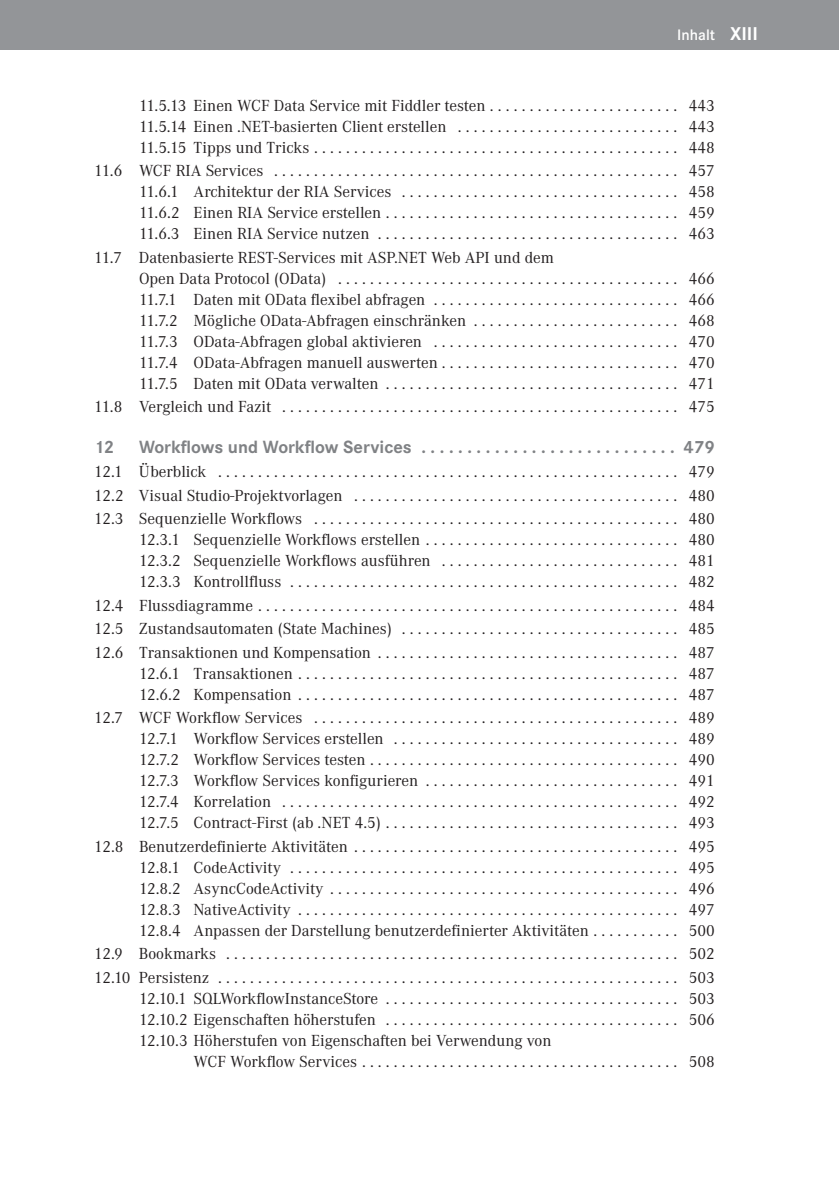
<style>
.page{position:relative;width:839px;height:1191px;background:#fff}
.page>*{position:absolute;margin:0;border:0;box-sizing:border-box;transform-origin:0 0}
.t1{font:700 18.38px "Corporate S Pro";color:#808285}
.t2{font:16.62px/21px "Corporate A Pro";color:#231f20;text-align:justify}
.t3{font:600 15.75px "Corporate S Pro";color:#fff}
.s1{font-weight:700;font-size:19.25px}
</style>
<div class="page">
<div style="left:0;top:0;width:838px;height:50px;background:#939598"></div>
<p class="t3" style="left:677px;top:25px;width:82px">Inhalt <span class="s1">XIII</span></p>
<p class="t2" style="left:139px;top:96px;width:577px">11.5.13 Einen WCF Data Service mit Fiddler testen . . . . . . . . . . . . . . . . . . . . . . . . 443<br>11.5.14 Einen .NET-basierten Client erstellen . . . . . . . . . . . . . . . . . . . . . . . . . . . . 443<br>11.5.15 Tipps und Tricks .............................................. 448</p>
<p class="t2" style="left:139px;top:161px;width:577px;text-indent:-45px">11.6 WCF RIA Services ................................................... 457<br>11.6.1 Architektur der RIA Services ................................... 458<br>11.6.2 Einen RIA Service erstellen ..................................... 459<br>11.6.3 Einen RIA Service nutzen ...................................... 463</p>
<p class="t2" style="left:139px;top:248px;width:577px;text-align:left;text-indent:-45px">11.7 Datenbasierte REST-Services mit ASP.NET Web API und dem<br>Open Data Protocol (OData) ........................................... 466<br>11.7.1 Daten mit OData flexibel abfragen . . . . . . . . . . . . . . . . . . . . . . . . . . . . . . . 466<br>11.7.2 Mögliche OData-Abfragen einschränken . . . . . . . . . . . . . . . . . . . . . . . . . . 468<br>11.7.3 OData-Abfragen global aktivieren . . . . . . . . . . . . . . . . . . . . . . . . . . . . . . . 470<br>11.7.4 OData-Abfragen manuell auswerten . . . . . . . . . . . . . . . . . . . . . . . . . . . . . . 470<br>11.7.5 Daten mit OData verwalten ..................................... 471</p>
<p class="t2" style="left:94px;top:397px;width:622px">11.8 Vergleich und Fazit .................................................. 475</p>
<p class="t1" style="left:94px;top:439px;width:22px">12</p>
<p class="t1" style="left:139px;top:439px;width:577px">Workflows und Workflow Services ............................ 479</p>
<p class="t2" style="left:94px;top:461px;width:622px;line-height:23.4px">12.1 Überblick .......................................................... 479<br>12.2 Visual Studio-Projektvorlagen ......................................... 480<br>12.3 Sequenzielle Workflows .............................................. 480</p>
<p class="t2" style="left:139px;top:531px;width:577px">12.3.1 Sequenzielle Workflows erstellen . . . . . . . . . . . . . . . . . . . . . . . . . . . . . . . . 480<br>12.3.2 Sequenzielle Workflows ausführen . . . . . . . . . . . . . . . . . . . . . . . . . . . . . . 481<br>12.3.3 Kontrollfluss ................................................. 482</p>
<p class="t2" style="left:94px;top:595px;width:622px;line-height:23.4px">12.4 Flussdiagramme ..................................................... 484<br>12.5 Zustandsautomaten (State Machines) . . . . . . . . . . . . . . . . . . . . . . . . . . . . . . . . . . . 485<br>12.6 Transaktionen und Kompensation ...................................... 487</p>
<p class="t2" style="left:139px;top:664px;width:577px">12.6.1 Transaktionen ................................................ 487<br>12.6.2 Kompensation ................................................ 487</p>
<p class="t2" style="left:139px;top:709px;width:577px;text-indent:-45px">12.7 WCF Workflow Services .............................................. 489<br>12.7.1 Workflow Services erstellen .................................... 489<br>12.7.2 Workflow Services testen ....................................... 490<br>12.7.3 Workflow Services konfigurieren ................................ 491<br>12.7.4 Korrelation .................................................. 492<br>12.7.5 Contract-First (ab .NET 4.5) ..................................... 493</p>
<p class="t2" style="left:139px;top:837px;width:577px;text-indent:-45px">12.8 Benutzerdefinierte Aktivitäten ......................................... 495<br>12.8.1 CodeActivity ................................................. 495<br>12.8.2 AsyncCodeActivity ............................................ 496<br>12.8.3 NativeActivity ................................................ 497<br>12.8.4 Anpassen der Darstellung benutzerdefinierter Aktivitäten . . . . . . . . . . . 500</p>
<p class="t2" style="left:94px;top:943px;width:622px;line-height:23.4px">12.9 Bookmarks ......................................................... 502<br>12.10 Persistenz .......................................................... 503</p>
<p class="t2" style="left:139px;top:989px;width:577px">12.10.1 SQLWorkflowInstanceStore ..................................... 503<br>12.10.2 Eigenscha-en höherstufen ..................................... 506<br>12.10.3 Höherstufen von Eigenscha-en bei Verwendung von</p>
<p class="t2" style="left:193px;top:1052px;width:522px">WCF Workflow Services ........................................ 508</p>
</div>
